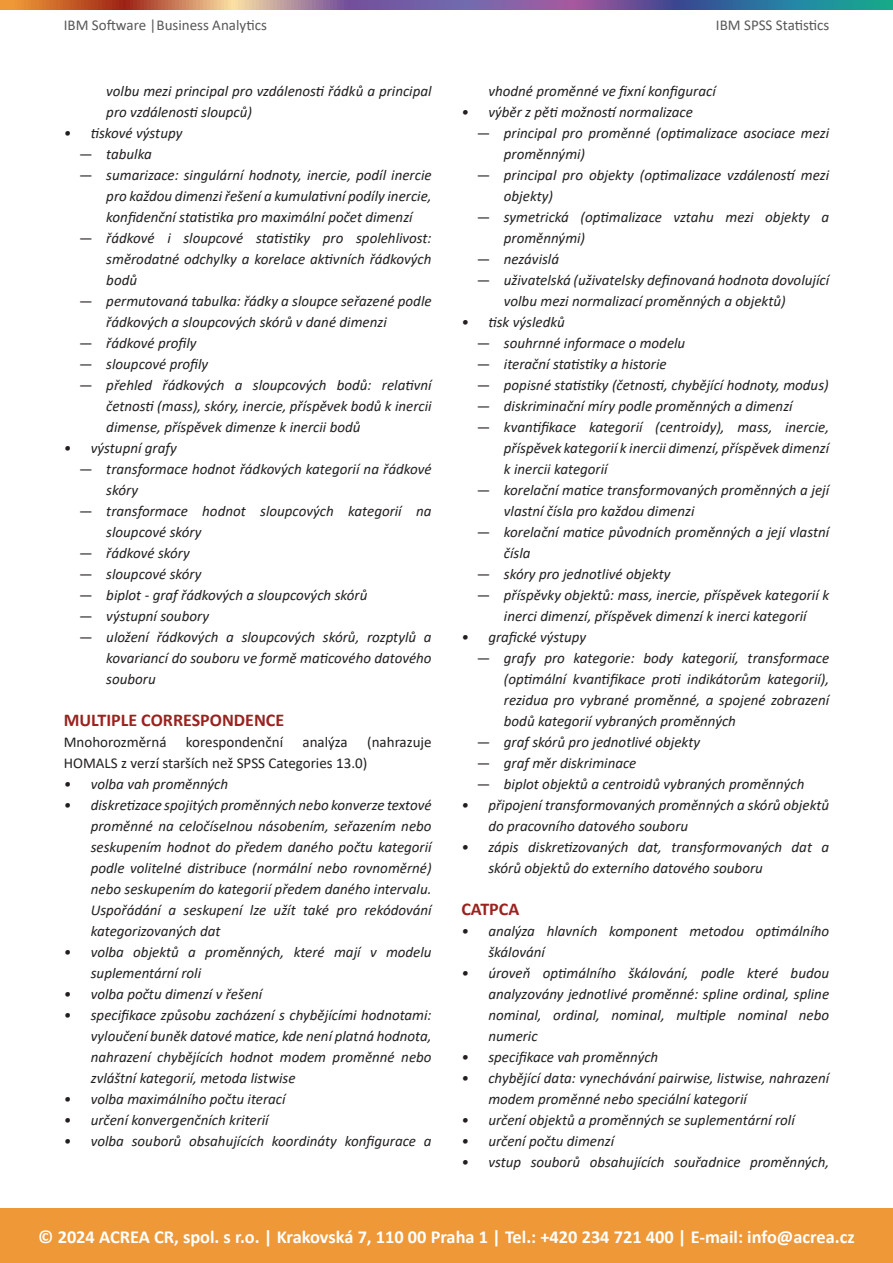
<style>
.page{position:relative;width:893px;height:1263px;background:#fff}
.page>*{position:absolute;margin:0;border:0;box-sizing:border-box;transform-origin:0 0}
.t1{font:700 18.3px "Calibri";color:#fff}
.t2{font:700 18px "Calibri";color:#9a221f}
.t3{font:italic 15px/21px "Calibri";color:#231f20}
.t4{font:15px/21px "Calibri";color:#231f20}
.t5{font:15px "Calibri";color:#57585a}
.s1{font-style:normal}
</style>
<div class="page">
<div style="left:0;top:1209px;width:893px;height:54px;background:#ee9837"></div>
<svg style="left:0;top:0;width:893px;height:9px;background:#827085"></svg>
<p class="t5" style="left:64px;top:14px;width:205px">IBM Software |Business Analytics</p>
<p class="t5" style="left:716px;top:14px;width:115px">IBM SPSS Statistics</p>
<p class="t3" style="left:106px;top:80px;width:327px">volbu mezi principal pro vzdálenosti řádků a principal pro vzdálenosti sloupců)</p>
<p class="t3" style="left:64px;top:122px;width:120px">• tiskové výstupy</p>
<p class="t3" style="left:79px;top:143px;width:74px"><span class="s1">—</span> tabulka</p>
<p class="t3" style="left:106px;top:164px;width:327px;text-align:justify;text-indent:-27px"><span class="s1">—</span> sumarizace: singulární hodnoty, inercie, podíl inercie pro každou dimenzi řešení a kumulativní podíly inercie, konfidenční statistika pro maximální počet dimenzí</p>
<p class="t3" style="left:106px;top:227px;width:327px;text-align:justify;text-indent:-27px"><span class="s1">—</span> řádkové i sloupcové statistiky pro spolehlivost: směrodatné odchylky a korelace aktivních řádkových bodů</p>
<p class="t3" style="left:106px;top:290px;width:327px;text-indent:-27px"><span class="s1">—</span> permutovaná tabulka: řádky a sloupce seřazené podle řádkových a sloupcových skórů v dané dimenzi</p>
<p class="t3" style="left:79px;top:332px;width:119px"><span class="s1">—</span> řádkové profily</p>
<p class="t3" style="left:79px;top:353px;width:131px"><span class="s1">—</span> sloupcové profily</p>
<p class="t3" style="left:106px;top:374px;width:327px;text-align:justify;text-indent:-27px"><span class="s1">—</span> přehled řádkových a sloupcových bodů: relativní četnosti (mass), skóry, inercie, příspěvek bodů k inercii dimense, příspěvek dimenze k inercii bodů</p>
<p class="t3" style="left:64px;top:437px;width:115px">• výstupní grafy</p>
<p class="t3" style="left:106px;top:458px;width:327px;text-indent:-27px"><span class="s1">—</span> transformace hodnot řádkových kategorií na řádkové skóry</p>
<p class="t3" style="left:106px;top:500px;width:327px;text-indent:-27px"><span class="s1">—</span> transformace hodnot sloupcových kategorií na sloupcové skóry</p>
<p class="t3" style="left:79px;top:542px;width:112px"><span class="s1">—</span> řádkové skóry</p>
<p class="t3" style="left:79px;top:563px;width:124px"><span class="s1">—</span> sloupcové skóry</p>
<p class="t3" style="left:79px;top:584px;width:290px"><span class="s1">—</span> biplot ‐ graf řádkových a sloupcových skórů</p>
<p class="t3" style="left:79px;top:605px;width:131px"><span class="s1">—</span> výstupní soubory</p>
<p class="t3" style="left:106px;top:626px;width:327px;text-align:justify;text-indent:-27px"><span class="s1">—</span> uložení řádkových a sloupcových skórů, rozptylů a kovariancí do souboru ve formě maticového datového souboru</p>
<p class="t2" style="left:64px;top:708px;width:222px">MULTIPLE CORRESPONDENCE</p>
<p class="t4" style="left:64px;top:731px;width:104px">Mnohorozměrná</p>
<p class="t4" style="left:186px;top:731px;width:99px">korespondenční</p>
<p class="t4" style="left:303px;top:731px;width:47px">analýza</p>
<p class="t4" style="left:64px;top:731px;width:369px;text-indent:303px">(nahrazuje<br>HOMALS z verzí starších než SPSS Categories 13.0)</p>
<p class="t3" style="left:64px;top:773px;width:166px">• volba vah proměnných</p>
<p class="t3" style="left:91px;top:794px;width:342px;text-align:justify;text-indent:-27px">• diskretizace spojitých proměnných nebo konverze textové proměnné na celočíselnou násobením, seřazením nebo seskupením hodnot do předem daného počtu kategorií podle volitelné distribuce (normální nebo rovnoměrné) nebo seskupením do kategorií předem daného intervalu.<br>Uspořádání a seskupení lze užít také pro rekódování kategorizovaných dat</p>
<p class="t3" style="left:91px;top:941px;width:342px;text-indent:-27px">• volba objektů a proměnných, které mají v modelu suplementární roli</p>
<p class="t3" style="left:64px;top:983px;width:200px">• volba počtu dimenzí v řešení</p>
<p class="t3" style="left:91px;top:1004px;width:342px;text-align:justify;text-indent:-27px">• specifikace způsobu zacházení s chybějícími hodnotami: vyloučení buněk datové matice, kde není platná hodnota, nahrazení chybějících hodnot modem proměnné nebo zvláštní kategorií, metoda listwise</p>
<p class="t3" style="left:64px;top:1088px;width:223px">• volba maximálního počtu iterací</p>
<p class="t3" style="left:64px;top:1109px;width:206px">• určení konvergenčních kriterií</p>
<p class="t3" style="left:64px;top:1130px;width:369px">• volba souborů obsahujících koordináty konfigurace a</p>
<p class="t3" style="left:488px;top:80px;width:229px">vhodné proměnné ve fixní konfigurací</p>
<p class="t3" style="left:461px;top:101px;width:233px">• výběr z pěti možností normalizace</p>
<p class="t3" style="left:504px;top:122px;width:327px;text-indent:-27px"><span class="s1">—</span> principal pro proměnné (optimalizace asociace mezi proměnnými)</p>
<p class="t3" style="left:504px;top:164px;width:327px;text-indent:-27px"><span class="s1">—</span> principal pro objekty (optimalizace vzdáleností mezi objekty)</p>
<p class="t3" style="left:504px;top:206px;width:327px;text-indent:-27px"><span class="s1">—</span> symetrická (optimalizace vztahu mezi objekty a proměnnými)</p>
<p class="t3" style="left:477px;top:248px;width:84px"><span class="s1">—</span> nezávislá</p>
<p class="t3" style="left:504px;top:269px;width:327px;text-indent:-27px"><span class="s1">—</span> uživatelská (uživatelsky definovaná hodnota dovolující volbu mezi normalizací proměnných a objektů)</p>
<p class="t3" style="left:461px;top:311px;width:105px">• tisk výsledků</p>
<p class="t3" style="left:477px;top:332px;width:210px"><span class="s1">—</span> souhrnné informace o modelu</p>
<p class="t3" style="left:477px;top:353px;width:191px"><span class="s1">—</span> iterační statistiky a historie</p>
<p class="t3" style="left:477px;top:374px;width:353px"><span class="s1">—</span> popisné statistiky (četnosti, chybějící hodnoty, modus)</p>
<p class="t3" style="left:477px;top:395px;width:317px"><span class="s1">—</span> diskriminační míry podle proměnných a dimenzí</p>
<p class="t3" style="left:504px;top:416px;width:327px;text-align:justify;text-indent:-27px"><span class="s1">—</span> kvantifikace kategorií (centroidy), mass, inercie, příspěvek kategorií k inercii dimenzí, příspěvek dimenzí k inercii kategorií</p>
<p class="t3" style="left:504px;top:479px;width:327px;text-indent:-27px"><span class="s1">—</span> korelační matice transformovaných proměnných a její vlastní čísla pro každou dimenzi</p>
<p class="t3" style="left:504px;top:521px;width:327px;text-indent:-27px"><span class="s1">—</span> korelační matice původních proměnných a její vlastní čísla</p>
<p class="t3" style="left:477px;top:563px;width:195px"><span class="s1">—</span> skóry pro jednotlivé objekty</p>
<p class="t3" style="left:477px;top:584px;width:354px;text-align:center"><span class="s1">—</span> příspěvky objektů: mass, inercie, příspěvek kategorií k inerci dimenzí, příspěvek dimenzí k inerci kategorií</p>
<p class="t3" style="left:461px;top:626px;width:126px">• grafické výstupy</p>
<p class="t3" style="left:504px;top:647px;width:327px;text-align:justify;text-indent:-27px"><span class="s1">—</span> grafy pro kategorie: body kategorií, transformace (optimální kvantifikace proti indikátorům kategorií), rezidua pro vybrané proměnné, a spojené zobrazení bodů kategorií vybraných proměnných</p>
<p class="t3" style="left:477px;top:731px;width:225px"><span class="s1">—</span> graf skórů pro jednotlivé objekty</p>
<p class="t3" style="left:477px;top:752px;width:161px"><span class="s1">—</span> graf měr diskriminace</p>
<p class="t3" style="left:477px;top:773px;width:329px"><span class="s1">—</span> biplot objektů a centroidů vybraných proměnných</p>
<p class="t3" style="left:488px;top:794px;width:342px;text-indent:-27px">• připojení transformovaných proměnných a skórů objektů do pracovního datového souboru</p>
<p class="t3" style="left:488px;top:836px;width:342px;text-indent:-27px">• zápis diskretizovaných dat, transformovaných dat a skórů objektů do externího datového souboru</p>
<p class="t2" style="left:461px;top:897px;width:59px">CATPCA</p>
<p class="t3" style="left:488px;top:920px;width:342px;text-indent:-27px">• analýza hlavních komponent metodou optimálního škálování</p>
<p class="t3" style="left:488px;top:962px;width:342px;text-align:justify;text-indent:-27px">• úroveň optimálního škálování, podle které budou analyzovány jednotlivé proměnné: spline ordinal, spline nominal, ordinal, nominal, multiple nominal nebo numeric</p>
<p class="t3" style="left:461px;top:1046px;width:198px">• specifikace vah proměnných</p>
<p class="t3" style="left:488px;top:1067px;width:342px;text-indent:-27px">• chybějící data: vynechávání pairwise, listwise, nahrazení modem proměnné nebo speciální kategorií</p>
<p class="t3" style="left:461px;top:1109px;width:335px">• určení objektů a proměnných se suplementární rolí</p>
<p class="t3" style="left:461px;top:1130px;width:154px">• určení počtu dimenzí</p>
<p class="t3" style="left:461px;top:1151px;width:369px">• vstup souborů obsahujících souřadnice proměnných,</p>
<p class="t1" style="left:38px;top:1224px;width:818px">© 2024 ACREA CR, spol. s r.o. | Krakovská 7, 110 00 Praha 1 | Tel.: +420 234 721 400 | E-mail: info@acrea.cz</p>
</div>
